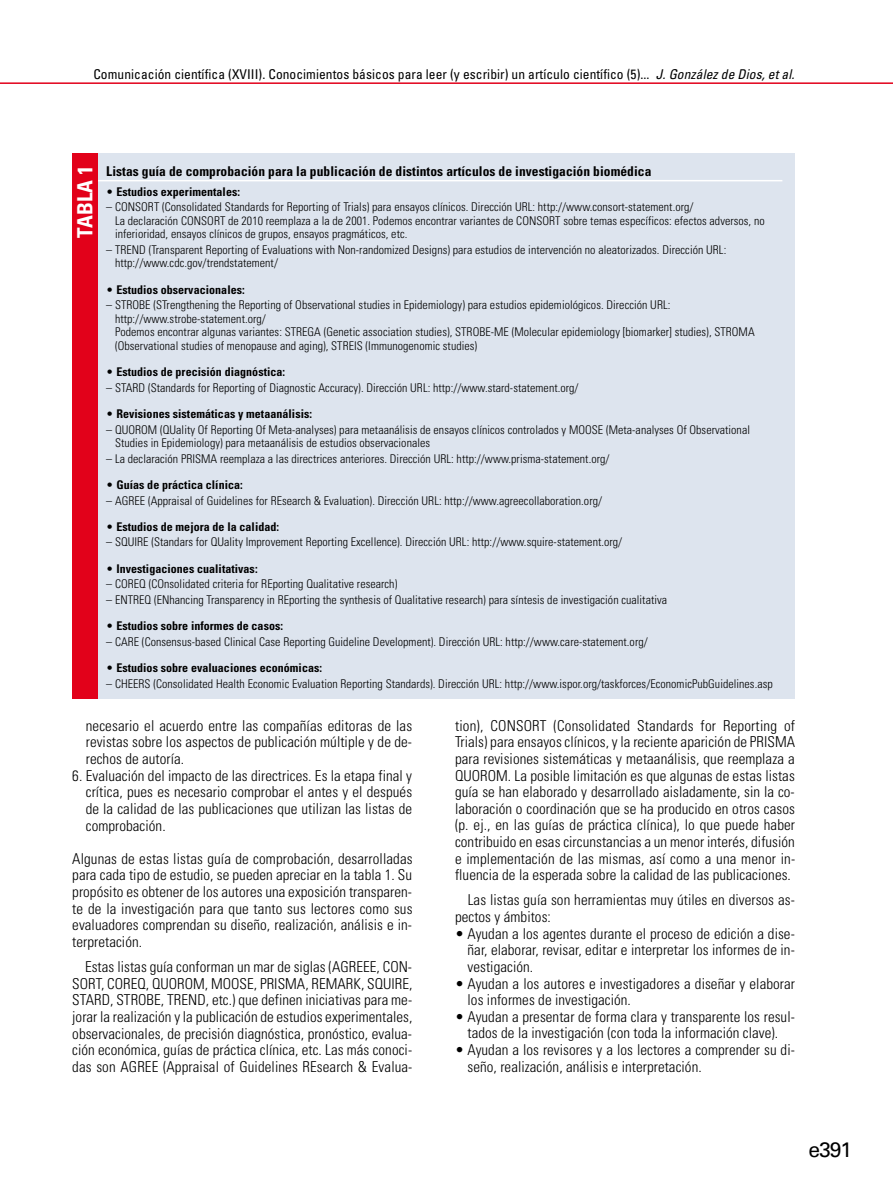
<style>
.page{position:relative;width:893px;height:1191px;background:#fff}
.page>*{position:absolute;margin:0;border:0;box-sizing:border-box;transform-origin:0 0}
.t1{font:700 condensed 21px "Univers LT Std";letter-spacing:.005em;color:#fff}
.t2{font:21px "Univers LT Std";color:#000}
.t3{font:300 condensed 15px/16.6px "Univers LT Std";letter-spacing:.005em;color:#000;text-align:justify}
.t4{font:condensed 13.5px "Univers LT Std";letter-spacing:.005em;color:#000}
.t5{font:700 condensed 13.5px "Univers LT Std";letter-spacing:.005em;color:#000}
.t6{font:300 condensed 12px/13.5px "Univers LT Std";letter-spacing:.005em;color:#000}
.t7{font:700 condensed 12px "Univers LT Std";letter-spacing:.005em;color:#000}
.s1{font-style:italic}
.s2{font-weight:300}
</style>
<div class="page">
<hr style="left:0;top:82px;width:893px;height:2px;background:#e2011a">
<div style="left:72px;top:153px;width:723px;height:545px;background:#dde4ee"></div>
<hr style="left:85px;top:180px;width:697px;height:1px;background:#fff">
<div style="left:72px;top:153px;width:26px;height:545px;background:#e2011a"></div>
<p class="t4" style="left:93px;top:66px;width:702px">Comunicación científica (XVIII). Conocimientos básicos para leer (y escribir) un artículo científico (5)... <span class="s1">J. González de Dios, et al.</span></p>
<h1 class="t1" style="left:72px;top:237px;width:73px;rotate:-90deg">TABLA 1</h1>
<p class="t5" style="left:106px;top:163px;width:547px">Listas guía de comprobación para la publicación de distintos artículos de investigación biomédica</p>
<p class="t7" style="left:106px;top:184px;width:135px"><span class="s2">•</span> Estudios experimentales:</p>
<p class="t6" style="left:115px;top:200px;width:651px;text-indent:-9px">– CONSORT (Consolidated Standards for Reporting of Trials) para ensayos clínicos. Dirección URL: http://www.consort-statement.org/<br>La declaración CONSORT de 2010 reemplaza a la de 2001. Podemos encontrar variantes de CONSORT sobre temas específicos: efectos adversos, no inferioridad, ensayos clínicos de grupos, ensayos pragmáticos, etc.</p>
<p class="t6" style="left:115px;top:243px;width:613px;text-indent:-9px">– TREND (Transparent Reporting of Evaluations with Non-randomized Designs) para estudios de intervención no aleatorizados. Dirección URL: http://www.cdc.gov/trendstatement/</p>
<p class="t7" style="left:106px;top:282px;width:140px"><span class="s2">•</span> Estudios observacionales:</p>
<p class="t6" style="left:115px;top:298px;width:641px;text-indent:-9px">– STROBE (STrengthening the Reporting of Observational studies in Epidemiology) para estudios epidemiológicos. Dirección URL: http://www.strobe-statement.org/<br>Podemos encontrar algunas variantes: STREGA (Genetic association studies), STROBE-ME (Molecular epidemiology [biomarker] studies), STROMA (Observational studies of menopause and aging), STREIS (Immunogenomic studies)</p>
<p class="t7" style="left:106px;top:364px;width:180px"><span class="s2">•</span> Estudios de precisión diagnóstica:</p>
<p class="t6" style="left:106px;top:381px;width:474px">– STARD (Standards for Reporting of Diagnostic Accuracy). Dirección URL: http://www.stard-statement.org/</p>
<p class="t7" style="left:106px;top:406px;width:207px"><span class="s2">•</span> Revisiones sistemáticas y metaanálisis:</p>
<p class="t6" style="left:115px;top:422px;width:636px;text-indent:-9px">– QUOROM (QUality Of Reporting Of Meta-analyses) para metaanálisis de ensayos clínicos controlados y MOOSE (Meta-analyses Of Observational<br>Studies in Epidemiology) para metaanálisis de estudios observacionales</p>
<p class="t6" style="left:106px;top:452px;width:505px">– La declaración PRISMA reemplaza a las directrices anteriores. Dirección URL: http://www.prisma-statement.org/</p>
<p class="t7" style="left:106px;top:477px;width:138px"><span class="s2">•</span> Guías de práctica clínica:</p>
<p class="t6" style="left:106px;top:493px;width:497px">– AGREE (Appraisal of Guidelines for REsearch &amp; Evaluation). Dirección URL: http://www.agreecollaboration.org/</p>
<p class="t7" style="left:106px;top:519px;width:174px"><span class="s2">•</span> Estudios de mejora de la calidad:</p>
<p class="t6" style="left:106px;top:535px;width:517px">– SQUIRE (Standars for QUality Improvement Reporting Excellence). Dirección URL: http://www.squire-statement.org/</p>
<p class="t7" style="left:106px;top:561px;width:153px"><span class="s2">•</span> Investigaciones cualitativas:</p>
<p class="t6" style="left:106px;top:577px;width:293px">– COREQ (COnsolidated criteria for REporting Qualitative research)</p>
<p class="t6" style="left:106px;top:593px;width:562px">– ENTREQ (ENhancing Transparency in REporting the synthesis of Qualitative research) para síntesis de investigación cualitativa</p>
<p class="t7" style="left:106px;top:618px;width:178px"><span class="s2">•</span> Estudios sobre informes de casos:</p>
<p class="t6" style="left:106px;top:635px;width:543px">– CARE (Consensus-based Clinical Case Reporting Guideline Development). Dirección URL: http://www.care-statement.org/</p>
<p class="t7" style="left:106px;top:660px;width:217px"><span class="s2">•</span> Estudios sobre evaluaciones económicas:</p>
<p class="t6" style="left:106px;top:677px;width:668px">– CHEERS (Consolidated Health Economic Evaluation Reporting Standards). Dirección URL: http://www.ispor.org/taskforces/EconomicPubGuidelines.asp</p>
<p class="t3" style="left:86px;top:717px;width:328px">necesario el acuerdo entre las compañías editoras de las revistas sobre los aspectos de publicación múltiple y de de&shy;rechos de autoría.</p>
<p class="t3" style="left:86px;top:767px;width:328px;text-indent:-14px">6. Evaluación del impacto de las directrices. Es la etapa final y crítica, pues es necesario comprobar el antes y el después de la calidad de las publicaciones que utilizan las listas de comprobación.</p>
<p class="t3" style="left:72px;top:850px;width:342px">Algunas de estas listas guía de comprobación, desarrolladas para cada tipo de estudio, se pueden apreciar en la tabla 1. Su propósito es obtener de los autores una exposición transparen&shy;te de la investigación para que tanto sus lectores como sus evaluadores comprendan su diseño, realización, análisis e in&shy;terpretación.</p>
<p class="t3" style="left:72px;top:958px;width:342px;text-indent:13px">Estas listas guía conforman un mar de siglas (AGREEE, CON-SORT, COREQ, QUOROM, MOOSE, PRISMA, REMARK, SQUIRE, STARD, STROBE, TREND, etc.) que definen iniciativas para me&shy;jorar la realización y la publicación de estudios experimentales, observacionales, de precisión diagnóstica, pronóstico, evalua&shy;ción económica, guías de práctica clínica, etc. Las más conoci&shy;das son AGREE (Appraisal of Guidelines REsearch &amp; Evalua-</p>
<p class="t3" style="left:455px;top:717px;width:342px">tion), CONSORT (Consolidated Standards for Reporting of Trials) para ensayos clínicos, y la reciente aparición de PRISMA para revisiones sistemáticas y metaanálisis, que reemplaza a QUOROM. La posible limitación es que algunas de estas listas guía se han elaborado y desarrollado aisladamente, sin la co&shy;laboración o coordinación que se ha producido en otros casos (p. ej., en las guías de práctica clínica), lo que puede haber contribuido en esas circunstancias a un menor interés, difusión e implementación de las mismas, así como a una menor in&shy;fluencia de la esperada sobre la calidad de las publicaciones.</p>
<p class="t3" style="left:455px;top:892px;width:341px;text-indent:13px">Las listas guía son herramientas muy útiles en diversos as&shy;pectos y ámbitos:</p>
<p class="t3" style="left:468px;top:925px;width:329px;text-indent:-13px">• Ayudan a los agentes durante el proceso de edición a dise&shy;ñar, elaborar, revisar, editar e interpretar los informes de in&shy;vestigación.</p>
<p class="t3" style="left:468px;top:975px;width:329px;text-indent:-13px">• Ayudan a los autores e investigadores a diseñar y elaborar los informes de investigación.</p>
<p class="t3" style="left:455px;top:1008px;width:341px;text-align:center">• Ayudan a presentar de forma clara y transparente los resul&shy;tados de la investigación (con toda la información clave).</p>
<p class="t3" style="left:468px;top:1041px;width:329px;text-indent:-13px">• Ayudan a los revisores y a los lectores a comprender su di&shy;seño, realización, análisis e interpretación.</p>
<h1 class="t2" style="left:808px;top:1136px;width:45px">e391</h1>
</div>
